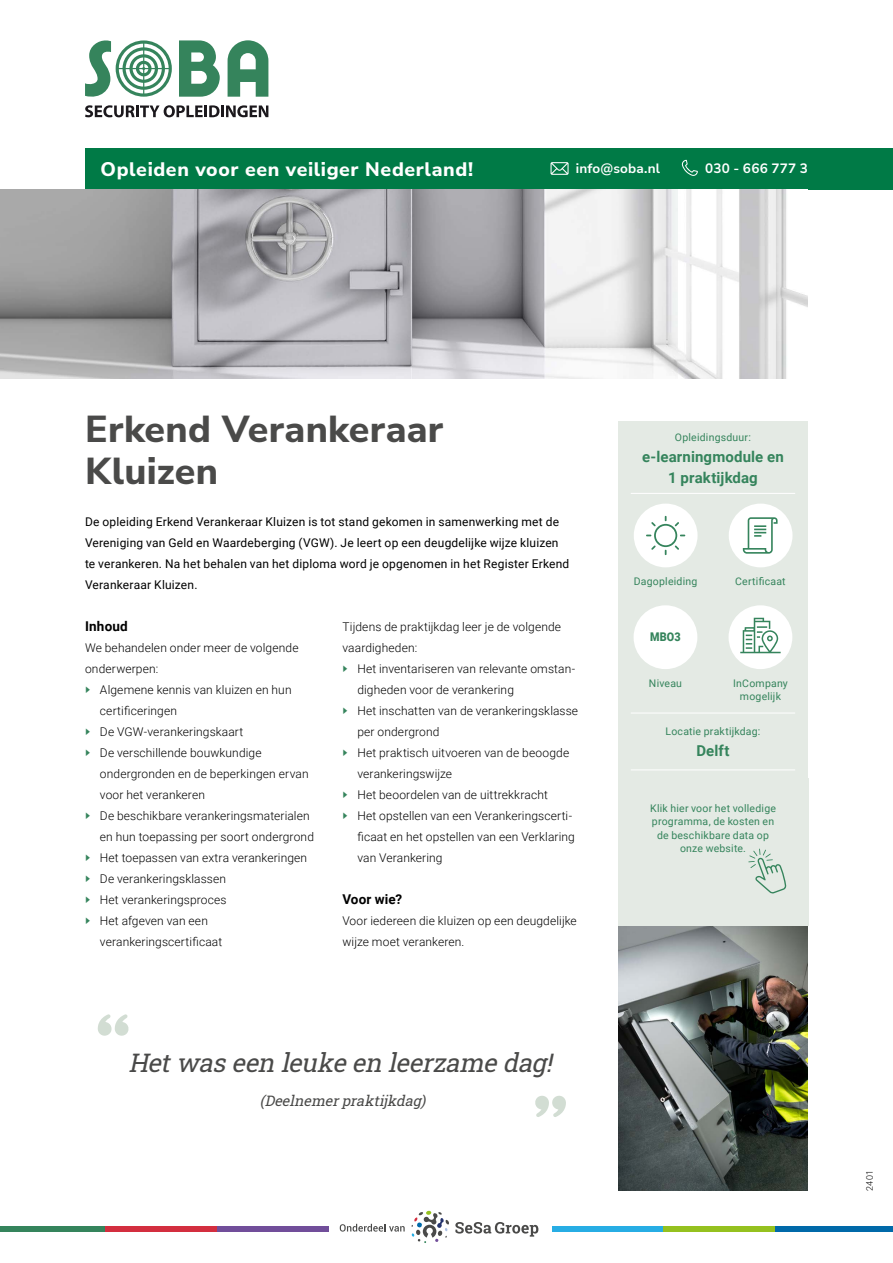
<style>
.page{position:relative;width:893px;height:1263px;background:#fff}
.page>*{position:absolute;margin:0;border:0;box-sizing:border-box;transform-origin:0 0}
.opleidingsnaam{font:800 37.5px/42px "Nunito Sans";letter-spacing:.005em;color:#4a4a49}
.quote_groot{font:italic 25.5px "Roboto Slab";color:#4a4a49}
.t1{font:800 19.5px "Nunito Sans";letter-spacing:.03em;color:#fff}
.sidebar_tekstjes_groot{font:700 15px "Roboto";letter-spacing:.01em;color:#35845c}
.quote_groot-2{font:italic 14.4px "Roboto Slab";color:#4a4a49}
.t2{font:700 13.5px "Nunito Sans";letter-spacing:.01em;color:#fff}
.TK2{font:700 13.5px "Roboto";letter-spacing:.015em;color:#000}
.platte_tekst{font:300 12px/21px "Roboto";letter-spacing:.01em;color:#000}
.opleiding_intro{font:12px/21px "Roboto";letter-spacing:.015em;color:#000}
.t3{font:900 12px "Roboto";color:#35845c;scale:.9 1}
.sidebar_tekstjes_klein{font:10.5px/13.5px "Roboto";letter-spacing:.02em;color:#35845c;text-align:center}
.intro{font:10.5px/13.5px "Roboto";letter-spacing:.02em;color:#35845c;text-align:center}
.t4{font:300 9px "Roboto";color:#000}
</style>
<div class="page">
<div style="left:775px;top:1226px;width:118px;height:5px;background:#0069a9"></div>
<div style="left:0;top:1226px;width:105px;height:5px;background:#35845c"></div>
<div style="left:105px;top:1226px;width:112px;height:5px;background:#d32e3f"></div>
<div style="left:217px;top:1226px;width:111px;height:5px;background:#714e9a"></div>
<div style="left:552px;top:1226px;width:111px;height:5px;background:#27ade4"></div>
<div style="left:663px;top:1226px;width:112px;height:5px;background:#95c11f"></div>
<svg style="left:340px;top:1224px;width:65px;height:7px"></svg>
<svg style="left:455px;top:1222px;width:83px;height:14px"></svg>
<svg style="left:411px;top:1210px;width:38px;height:33px"></svg>
<div style="left:85px;top:148px;width:808px;height:42px;background:#007a46"></div>
<svg style="left:550px;top:162px;width:19px;height:13px"></svg>
<svg style="left:682px;top:160px;width:16px;height:16px"></svg>
<svg style="left:85px;top:40px;width:183px;height:77px"></svg>
<div style="left:618px;top:421px;width:190px;height:504px;background:#e4eae4"></div>
<hr style="left:631px;top:493px;width:164px;height:1px;background:#fff">
<hr style="left:631px;top:769px;width:164px;height:1px;background:#fff">
<hr style="left:631px;top:713px;width:164px;height:1px;background:#fff">
<div style="left:634px;top:605px;width:63px;height:64px;background:#fff;border-radius:50%"></div>
<div style="left:729px;top:605px;width:63px;height:64px;background:#fff;border-radius:50%"></div>
<svg style="left:740px;top:618px;width:41px;height:35px"></svg>
<div style="left:634px;top:504px;width:64px;height:63px;background:#fff;border-radius:50%"></div>
<svg style="left:646px;top:516px;width:39px;height:39px"></svg>
<div style="left:729px;top:504px;width:63px;height:63px;background:#fff;border-radius:50%"></div>
<svg style="left:743px;top:517px;width:35px;height:37px"></svg>
<img style="left:0;top:190px;width:808px;height:189px">
<svg style="left:98px;top:1014px;width:31px;height:22px"></svg>
<svg style="left:535px;top:1095px;width:31px;height:22px"></svg>
<img style="left:618px;top:925px;width:190px;height:266px">
<svg style="left:748px;top:848px;width:38px;height:46px"></svg>
<h3 class="t1" style="left:101px;top:155px;width:374px">Opleiden voor een veiliger Nederland!</h3>
<p class="t2" style="left:576px;top:158px;width:86px">info@soba.nl</p>
<p class="t2" style="left:705px;top:158px;width:104px">030 - 666 777 3</p>
<p class="opleidingsnaam" style="left:85px;top:406px;width:360px">Erkend Verankeraar<br>Kluizen</p>
<p class="opleiding_intro" style="left:85px;top:511px;width:486px">De opleiding Erkend Verankeraar Kluizen is tot stand gekomen in samenwerking met de Vereniging van Geld en Waardeberging (VGW). Je leert op een deugdelijke wijze kluizen te verankeren. Na het behalen van het diploma word je opgenomen in het Register Erkend Verankeraar Kluizen.</p>
<p class="TK2" style="left:85px;top:617px;width:44px">Inhoud</p>
<p class="platte_tekst" style="left:85px;top:637px;width:215px">We behandelen onder meer de volgende onderwerpen:</p>
<p class="platte_tekst" style="left:100px;top:679px;width:193px">Algemene kennis van kluizen en hun certificeringen</p>
<p class="platte_tekst" style="left:100px;top:721px;width:145px">De VGW-verankeringskaart</p>
<p class="platte_tekst" style="left:100px;top:742px;width:210px">De verschillende bouwkundige ondergronden en de beperkingen ervan voor het verankeren</p>
<p class="platte_tekst" style="left:100px;top:805px;width:216px">De beschikbare verankeringsmaterialen en hun toepassing per soort ondergrond</p>
<p class="platte_tekst" style="left:100px;top:847px;width:209px">Het toepassen van extra verankeringen</p>
<p class="platte_tekst" style="left:100px;top:868px;width:128px">De verankeringsklassen</p>
<p class="platte_tekst" style="left:100px;top:889px;width:128px">Het verankeringsproces</p>
<p class="platte_tekst" style="left:100px;top:910px;width:124px">Het afgeven van een verankeringscertificaat</p>
<p class="platte_tekst" style="left:342px;top:616px;width:220px">Tijdens de praktijkdag leer je de volgende vaardigheden:</p>
<p class="platte_tekst" style="left:357px;top:658px;width:219px">Het inventariseren van relevante omstan&shy;digheden voor de verankering</p>
<p class="platte_tekst" style="left:357px;top:700px;width:222px">Het inschatten van de verankeringsklasse per ondergrond</p>
<p class="platte_tekst" style="left:357px;top:742px;width:213px">Het praktisch uitvoeren van de beoogde verankeringswijze</p>
<p class="platte_tekst" style="left:357px;top:784px;width:192px">Het beoordelen van de uittrekkracht</p>
<p class="platte_tekst" style="left:357px;top:805px;width:219px">Het opstellen van een Verankeringscerti&shy;ficaat en het opstellen van een Verklaring van Verankering</p>
<p class="TK2" style="left:342px;top:890px;width:61px">Voor wie?</p>
<p class="platte_tekst" style="left:342px;top:910px;width:236px">Voor iedereen die kluizen op een deugdelijke wijze moet verankeren.</p>
<p class="quote_groot" style="left:129px;top:1045px;width:432px">Hetwaseen leukeen leerzamedag!</p>
<p class="quote_groot-2" style="left:260px;top:1090px;width:171px">(Deelnemerpraktijkdag)</p>
<p class="sidebar_tekstjes_klein" style="left:675px;top:430px;width:78px">Opleidingsduur:</p>
<p class="sidebar_tekstjes_groot" style="left:642px;top:446px;width:143px">e-learningmodule en</p>
<p class="sidebar_tekstjes_groot" style="left:668px;top:467px;width:91px">1 praktijkdag</p>
<p class="sidebar_tekstjes_klein" style="left:634px;top:574px;width:65px">Dagopleiding</p>
<p class="sidebar_tekstjes_klein" style="left:735px;top:574px;width:52px">Certificaat</p>
<p class="t3" style="left:650px;top:629px;width:36px">MBO3</p>
<p class="sidebar_tekstjes_klein" style="left:649px;top:676px;width:35px">Niveau</p>
<p class="sidebar_tekstjes_klein" style="left:733px;top:676px;width:56px">InCompany mogelijk</p>
<p class="sidebar_tekstjes_klein" style="left:666px;top:724px;width:96px">Locatie praktijkdag:</p>
<p class="sidebar_tekstjes_groot" style="left:696px;top:740px;width:35px">Delft</p>
<p class="sidebar_tekstjes_klein" style="left:633px;top:798px;width:162px">de kosten en de beschikbare data op onze website:</p>
<p class="intro" style="left:650px;top:801px;width:127px">Klik hier voor het volledige programma, de kosten en de beschikbare data op onze website.</p>
<p class="t4" style="left:863px;top:1191px;width:22px;rotate:-90deg">2401</p>
</div>
